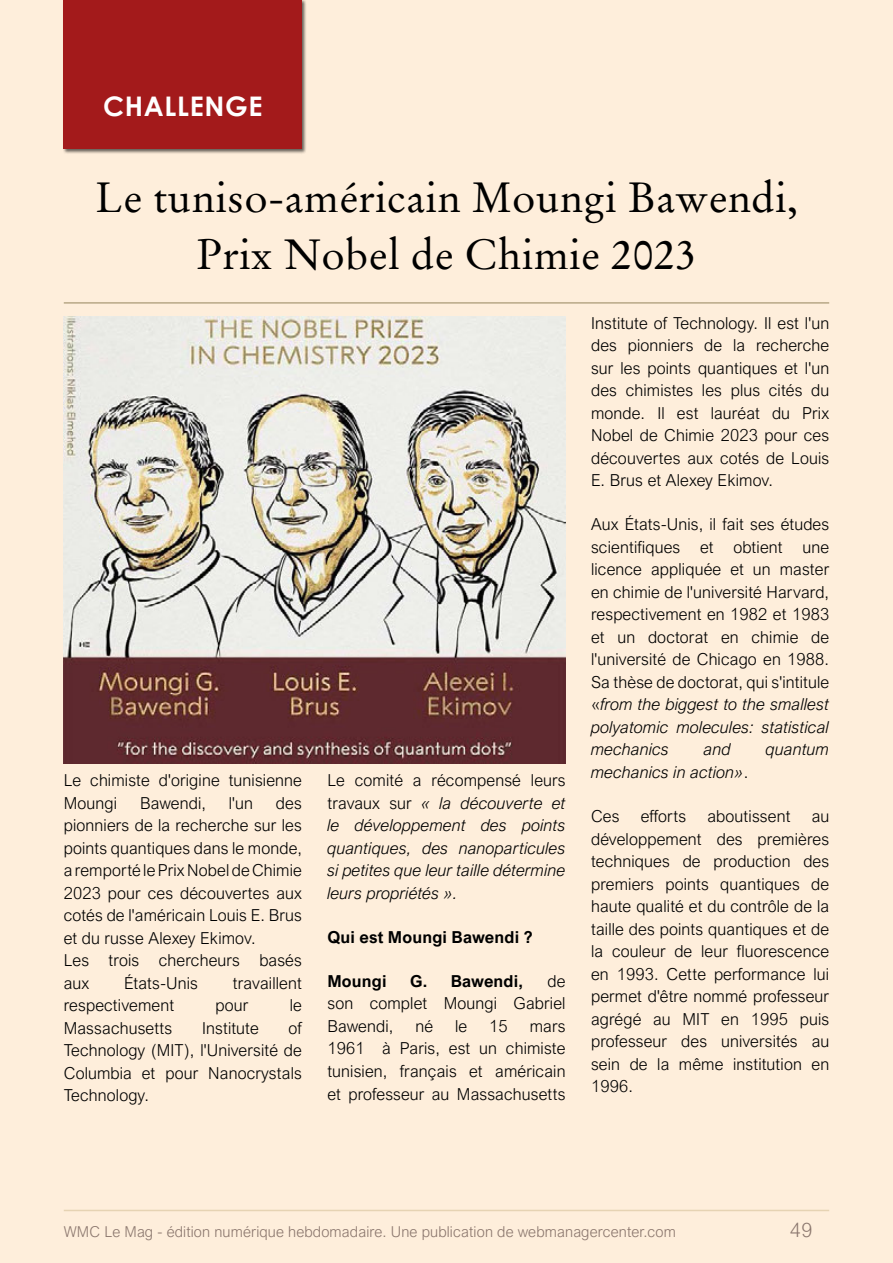
<style>
.page{position:relative;width:893px;height:1263px;background:#feeedb}
.page>*{position:absolute;margin:0;border:0;box-sizing:border-box;transform-origin:0 0}
.t1{font:42px/57px "Stempel Garamond W04";letter-spacing:.01em;color:#000;text-align:center}
.t2{font:700 27px "Century Gothic";letter-spacing:.025em;color:#fff}
.t3{font:300 19.5px "Arial Nova W07";color:#8b776e}
.t4{font:300 16.5px/22.5px "Arial Nova";letter-spacing:.01em;color:#000;text-align:justify}
.t5{font:italic 300 16.5px/22.5px "Arial Nova";letter-spacing:.01em;color:#000;text-align:justify}
.t6{font:700 16.5px "Arial Nova";letter-spacing:.01em;color:#000}
.t7{font:300 15px "Arial Nova W07";letter-spacing:.01em;color:#8b776e}
.s1{font-style:normal}
.s2{font-style:italic}
</style>
<div class="page">
<hr style="left:64px;top:1210px;width:765px;height:1px;background:#e0cda9">
<hr style="left:0;top:0;width:1px;height:1263px;background:#feead2">
<div style="left:63px;top:0;width:244px;height:154px;background:#000;opacity:.6"></div>
<div style="left:64px;top:0;width:238px;height:149px;background:#a31a1b"></div>
<hr style="left:64px;top:302px;width:765px;height:2px;background:#b7a886">
<img style="left:64px;top:316px;width:502px;height:448px">
<h2 class="t2" style="left:103px;top:86px;width:161px">CHALLENGE</h2>
<h1 class="t1" style="left:95px;top:168px;width:704px">Le tuniso-américain Moungi Bawendi,<br>Prix Nobel de Chimie 2023</h1>
<p class="t4" style="left:64px;top:769px;width:240px">Le chimiste d'origine tunisienne<br>Moungi</p>
<p class="t4" style="left:64px;top:791px;width:240px;text-align:left;text-indent:212px">des pionniers de la recherche sur les points quantiques dans le monde, a remporté le Prix Nobel de Chimie<br>2023 pour ces découvertes aux cotés de l'américain Louis E. Brus et du russe Alexey Ekimov.<br>Les trois chercheurs basés aux</p>
<p class="t4" style="left:140px;top:791px;width:67px">Bawendi,</p>
<p class="t4" style="left:229px;top:791px;width:26px">l'un</p>
<p class="t4" style="left:124px;top:972px;width:75px">États-Unis</p>
<p class="t4" style="left:233px;top:972px;width:71px">travaillent</p>
<p class="t4" style="left:64px;top:994px;width:112px">respectivement</p>
<p class="t4" style="left:216px;top:994px;width:34px">pour</p>
<p class="t4" style="left:290px;top:994px;width:14px">le</p>
<p class="t4" style="left:64px;top:1017px;width:110px">Massachusetts</p>
<p class="t4" style="left:202px;top:1017px;width:58px">Institute</p>
<p class="t4" style="left:64px;top:1017px;width:240px;text-indent:225px">of Technology (MIT), l'Université de Columbia et pour Nanocrystals Technology.</p>
<p class="t5" style="left:327px;top:769px;width:240px"><span class="s1">Le comité a récompensé leurs travaux sur</span> « la découverte et le développement des points quantiques, des nanoparticules si petites que leur taille détermine leurs propriétés ».</p>
<p class="t6" style="left:327px;top:927px;width:207px">Qui est Moungi Bawendi ?</p>
<p class="t6" style="left:327px;top:971px;width:61px">Moungi</p>
<p class="t6" style="left:410px;top:971px;width:114px">G. Bawendi,</p>
<p class="t4" style="left:327px;top:970px;width:240px;text-indent:220px">de son complet Moungi Gabriel Bawendi,</p>
<p class="t4" style="left:415px;top:1015px;width:19px">né</p>
<p class="t4" style="left:455px;top:1015px;width:14px">le</p>
<p class="t4" style="left:489px;top:1015px;width:20px">15</p>
<p class="t4" style="left:327px;top:1015px;width:240px;text-indent:202px">mars 1961 à Paris, est un chimiste tunisien, français et américain et professeur au Massachusetts</p>
<p class="t4" style="left:591px;top:312px;width:240px">Institute of Technology. Il est l'un des pionniers de la recherche sur les points quantiques et l'un des chimistes les plus cités du monde. Il est lauréat du Prix Nobel de Chimie 2023 pour ces découvertes aux cotés de Louis E. Brus et Alexey Ekimov.</p>
<p class="t4" style="left:591px;top:513px;width:240px">Aux États-Unis, il fait ses études scientifiques et obtient une licence appliquée et un master en chimie de l'université Harvard, respectivement en 1982 et 1983 et un doctorat en chimie de l'université de Chicago en 1988.<br>Sa thèse de doctorat, qui s'intitule «<span class="s2">from the biggest to the smallest polyatomic molecules: statistical mechanics</span></p>
<p class="t5" style="left:704px;top:738px;width:28px">and</p>
<p class="t5" style="left:766px;top:738px;width:65px">quantum</p>
<p class="t5" style="left:591px;top:761px;width:159px">mechanics in action»<span class="s1">.</span></p>
<p class="t4" style="left:591px;top:805px;width:30px">Ces</p>
<p class="t4" style="left:641px;top:805px;width:47px">efforts</p>
<p class="t4" style="left:707px;top:805px;width:85px">aboutissent</p>
<p class="t4" style="left:591px;top:805px;width:240px;text-indent:221px">au développement des premières techniques de production des premiers points quantiques de haute qualité et du contrôle de la taille des points quantiques et de la couleur de leur fluorescence en 1993. Cette performance lui permet d'être nommé professeur agrégé au MIT en 1995 puis professeur des universités au sein de la même institution en 1996.</p>
<p class="t7" style="left:64px;top:1223px;width:614px">WMC Le Mag - édition numérique hebdomadaire. Une publication de webmanagercenter.com</p>
<p class="t3" style="left:790px;top:1219px;width:23px">49</p>
</div>
